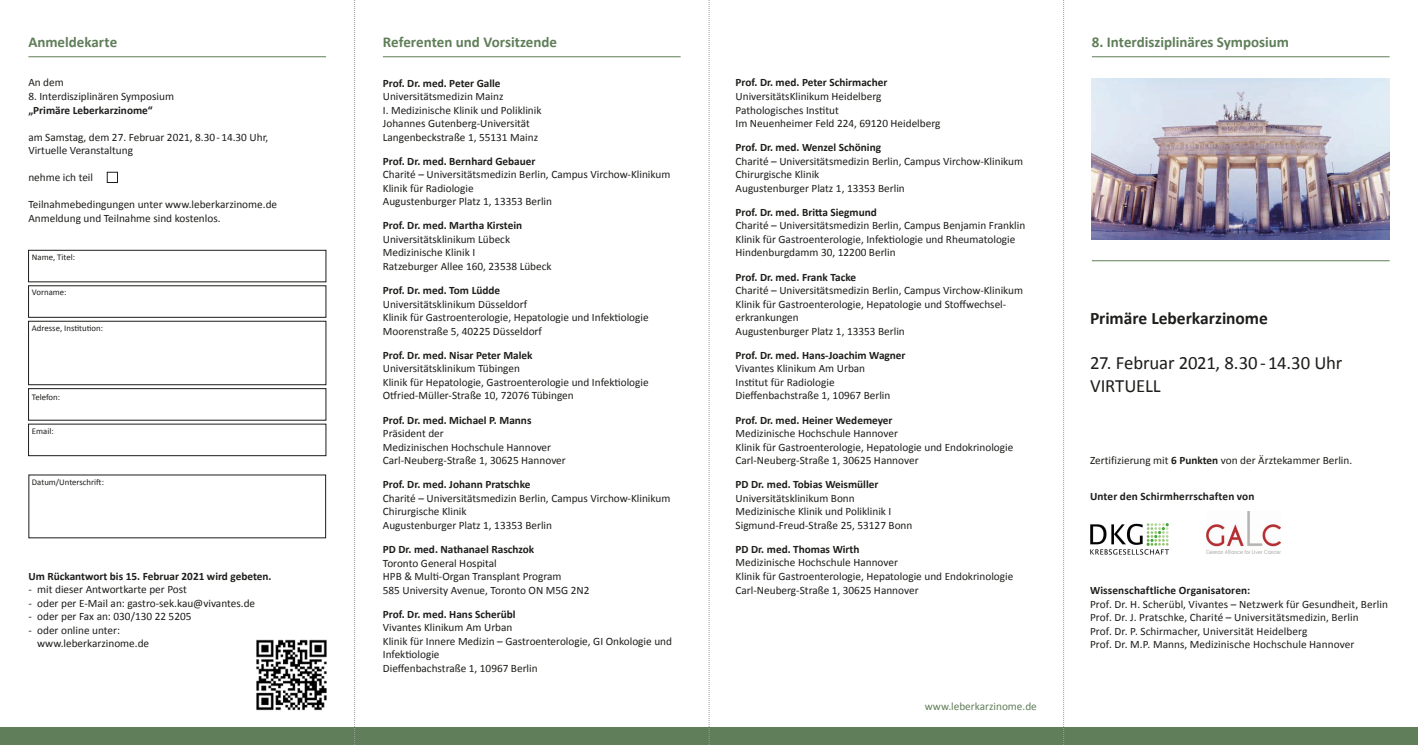
<style>
.page{position:relative;width:1418px;height:745px;background:#fff}
.page>*{position:absolute;margin:0;border:0;box-sizing:border-box;transform-origin:0 0}
.t1{font:18.75px/22.5px "Calibri";letter-spacing:-.01em;color:#1d1d1b}
.t2{font:700 17.5px "Calibri";letter-spacing:-.005em;color:#1d1d1b}
.t3{font:700 15px "Calibri";color:#607e59}
.t4{font:11.25px/13.5px "Calibri";color:#1d1d1b}
.t5{font:700 11.25px "Calibri";color:#1d1d1b}
.t6{font:11.25px "Calibri";color:#607e59}
.t7{font:8.75px "Calibri";color:#1d1d1b}
.s1{font-weight:700}
</style>
<div class="page">
<img style="left:256px;top:639px;width:71px;height:71px">
<img style="left:1090px;top:523px;width:79px;height:32px">
<div style="left:0;top:726px;width:1417px;height:18px;background:#607e59"></div>
<img style="left:1091px;top:78px;width:298px;height:161px">
<hr style="left:383px;top:56px;width:297px;height:1px;background:#607e59">
<hr style="left:28px;top:56px;width:298px;height:1px;background:#607e59">
<hr style="left:1091px;top:56px;width:298px;height:1px;background:#607e59">
<hr style="left:1091px;top:260px;width:298px;height:1px;background:#607e59">
<div style="left:28px;top:250px;width:298px;height:32px;border:1px solid #1d1d1b"></div>
<div style="left:28px;top:388px;width:298px;height:32px;border:1px solid #1d1d1b"></div>
<div style="left:28px;top:321px;width:298px;height:63px;border:1px solid #1d1d1b"></div>
<div style="left:107px;top:172px;width:11px;height:10px;border:1px solid #1d1d1b"></div>
<img style="left:1206px;top:511px;width:74px;height:42px">
<svg style="left:354px;top:0;width:1px;height:743px"></svg>
<svg style="left:709px;top:0;width:1px;height:743px"></svg>
<svg style="left:1063px;top:0;width:1px;height:743px"></svg>
<h3 class="t3" style="left:28px;top:32px;width:90px">Anmeldekarte</h3>
<h3 class="t3" style="left:383px;top:32px;width:176px">Referenten und Vorsitzende</h3>
<h3 class="t3" style="left:1091px;top:32px;width:199px">8. Interdisziplinäres Symposium</h3>
<p class="t4" style="left:28px;top:75px;width:37px">An dem</p>
<p class="t4" style="left:28px;top:89px;width:147px">8. Interdisziplinären Symposium</p>
<p class="t5" style="left:28px;top:103px;width:126px">„Primäre Leberkarzinome“</p>
<p class="t4" style="left:28px;top:129px;width:242px">am Samstag, dem 27. Februar 2021, 8.30-14.30 Uhr,<br>Virtuelle Veranstaltung</p>
<p class="t4" style="left:28px;top:170px;width:66px">nehme ich teil</p>
<p class="t4" style="left:28px;top:197px;width:250px">Teilnahmebedingungen unter www.leberkarzinome.de<br>Anmeldung und Teilnahme sind kostenlos.</p>
<p class="t7" style="left:32px;top:252px;width:45px">Name, Titel:</p>
<p class="t7" style="left:32px;top:286px;width:36px">Vorname:</p>
<p class="t7" style="left:32px;top:322px;width:73px">Adresse, Institution:</p>
<p class="t7" style="left:32px;top:391px;width:30px">Telefon:</p>
<p class="t7" style="left:32px;top:425px;width:23px">Email:</p>
<p class="t7" style="left:32px;top:476px;width:74px">Datum/Unterschrift:</p>
<p class="t5" style="left:28px;top:568px;width:245px">Um Rückantwort bis 15. Februar 2021 wird gebeten.</p>
<p class="t4" style="left:28px;top:582px;width:160px">- mit dieser Antwortkarte per Post</p>
<p class="t4" style="left:28px;top:595px;width:228px">- oder per E-Mail an: gastro-sek.kau@vivantes.de</p>
<p class="t4" style="left:28px;top:609px;width:165px">- oder per Fax an: 030/130 22 5205</p>
<p class="t4" style="left:37px;top:622px;width:113px;text-indent:-9px">- oder online unter: www.leberkarzinome.de</p>
<p class="t5" style="left:383px;top:76px;width:119px">Prof. Dr. med. Peter Galle</p>
<p class="t4" style="left:383px;top:89px;width:160px">Universitätsmedizin Mainz<br>I. Medizinische Klinik und Poliklinik Johannes Gutenberg-Universität Langenbeckstraße 1, 55131 Mainz</p>
<p class="t5" style="left:383px;top:154px;width:154px">Prof. Dr. med. Bernhard Gebauer</p>
<p class="t4" style="left:383px;top:167px;width:289px">Charité – Universitätsmedizin Berlin, Campus Virchow-Klinikum<br>Klinik für Radiologie<br>Augustenburger Platz 1, 13353 Berlin</p>
<p class="t5" style="left:383px;top:218px;width:141px">Prof. Dr. med. Martha Kirstein</p>
<p class="t4" style="left:383px;top:232px;width:170px">Universitätsklinikum Lübeck<br>Medizinische Klinik I<br>Ratzeburger Allee 160, 23538 Lübeck</p>
<p class="t5" style="left:383px;top:283px;width:119px">Prof. Dr. med. Tom Lüdde</p>
<p class="t4" style="left:383px;top:296px;width:267px">Universitätsklinikum Düsseldorf<br>Klinik für Gastroenterologie, Hepatologie und Infektiologie<br>Moorenstraße 5, 40225 Düsseldorf</p>
<p class="t5" style="left:383px;top:348px;width:151px">Prof. Dr. med. Nisar Peter Malek</p>
<p class="t4" style="left:383px;top:361px;width:267px">Universitätsklinikum Tübingen<br>Klinik für Hepatologie, Gastroenterologie und Infektiologie<br>Otfried-Müller-Straße 10, 72076 Tübingen</p>
<p class="t5" style="left:383px;top:412px;width:150px">Prof. Dr. med. Michael P. Manns</p>
<p class="t4" style="left:383px;top:426px;width:184px">Präsident der<br>Medizinischen Hochschule Hannover<br>Carl-Neuberg-Straße 1, 30625 Hannover</p>
<p class="t5" style="left:383px;top:477px;width:149px">Prof. Dr. med. Johann Pratschke</p>
<p class="t4" style="left:383px;top:490px;width:289px">Charité – Universitätsmedizin Berlin, Campus Virchow-Klinikum<br>Chirurgische Klinik<br>Augustenburger Platz 1, 13353 Berlin</p>
<p class="t5" style="left:383px;top:542px;width:153px">PD Dr. med. Nathanael Raschzok</p>
<p class="t4" style="left:383px;top:555px;width:208px">Toronto General Hospital<br>HPB &amp; Multi-Organ Transplant Program<br>585 University Avenue, Toronto ON M5G 2N2</p>
<p class="t5" style="left:383px;top:606px;width:134px">Prof. Dr. med. Hans Scherübl</p>
<p class="t4" style="left:383px;top:619px;width:291px">Vivantes Klinikum Am Urban<br>Klinik für Innere Medizin – Gastroenterologie, GI Onkologie und Infektiologie<br>Dieffenbachstraße 1, 10967 Berlin</p>
<p class="t5" style="left:735px;top:76px;width:153px">Prof. Dr. med. Peter Schirmacher</p>
<p class="t4" style="left:735px;top:89px;width:206px">UniversitätsKlinikum Heidelberg<br>Pathologisches Institut<br>Im Neuenheimer Feld 224, 69120 Heidelberg</p>
<p class="t5" style="left:735px;top:140px;width:147px">Prof. Dr. med. Wenzel Schöning</p>
<p class="t4" style="left:735px;top:154px;width:289px">Charité – Universitätsmedizin Berlin, Campus Virchow-Klinikum<br>Chirurgische Klinik<br>Augustenburger Platz 1, 13353 Berlin</p>
<p class="t5" style="left:735px;top:205px;width:143px">Prof. Dr. med. Britta Siegmund</p>
<p class="t4" style="left:735px;top:218px;width:291px">Charité – Universitätsmedizin Berlin, Campus Benjamin Franklin<br>Klinik für Gastroenterologie, Infektiologie und Rheumatologie<br>Hindenburgdamm 30, 12200 Berlin</p>
<p class="t5" style="left:735px;top:270px;width:122px">Prof. Dr. med. Frank Tacke</p>
<p class="t4" style="left:735px;top:283px;width:289px">Charité – Universitätsmedizin Berlin, Campus Virchow-Klinikum Klinik für Gastroenterologie, Hepatologie und Stoffwechsel&shy;erkrankungen<br>Augustenburger Platz 1, 13353 Berlin</p>
<p class="t5" style="left:735px;top:348px;width:171px">Prof. Dr. med. Hans-Joachim Wagner</p>
<p class="t4" style="left:735px;top:361px;width:156px">Vivantes Klinikum Am Urban<br>Institut für Radiologie<br>Dieffenbachstraße 1, 10967 Berlin</p>
<p class="t5" style="left:735px;top:412px;width:158px">Prof. Dr. med. Heiner Wedemeyer</p>
<p class="t4" style="left:735px;top:426px;width:279px">Medizinische Hochschule Hannover<br>Klinik für Gastroenterologie, Hepatologie und Endokrinologie<br>Carl-Neuberg-Straße 1, 30625 Hannover</p>
<p class="t5" style="left:735px;top:477px;width:144px">PD Dr. med. Tobias Weismüller</p>
<p class="t4" style="left:735px;top:490px;width:178px">Universitätsklinikum Bonn<br>Medizinische Klinik und Poliklinik I<br>Sigmund-Freud-Straße 25, 53127 Bonn</p>
<p class="t5" style="left:735px;top:542px;width:125px">PD Dr. med. Thomas Wirth</p>
<p class="t4" style="left:735px;top:555px;width:279px">Medizinische Hochschule Hannover<br>Klinik für Gastroenterologie, Hepatologie und Endokrinologie<br>Carl-Neuberg-Straße 1, 30625 Hannover</p>
<p class="t6" style="left:924px;top:698px;width:113px">www.leberkarzinome.de</p>
<h2 class="t2" style="left:1090px;top:307px;width:179px">Primäre Leberkarzinome</h2>
<h1 class="t1" style="left:1090px;top:350px;width:254px">27. Februar 2021, 8.30-14.30 Uhr<br>VIRTUELL</h1>
<p class="t4" style="left:1090px;top:452px;width:264px">Zertifizierung mit <span class="s1">6 Punkten</span> von der Ärztekammer Berlin.</p>
<p class="t5" style="left:1090px;top:488px;width:166px">Unter den Schirmherrschaften von</p>
<p class="t5" style="left:1090px;top:583px;width:162px">Wissenschaftliche Organisatoren:</p>
<p class="t4" style="left:1090px;top:596px;width:299px">Prof. Dr. H. Scherübl, Vivantes – Netzwerk für Gesundheit, Berlin Prof. Dr. J. Pratschke, Charité – Universitätsmedizin, Berlin<br>Prof. Dr. P. Schirmacher, Universität Heidelberg<br>Prof. Dr. M.P. Manns, Medizinische Hochschule Hannover</p>
</div>
